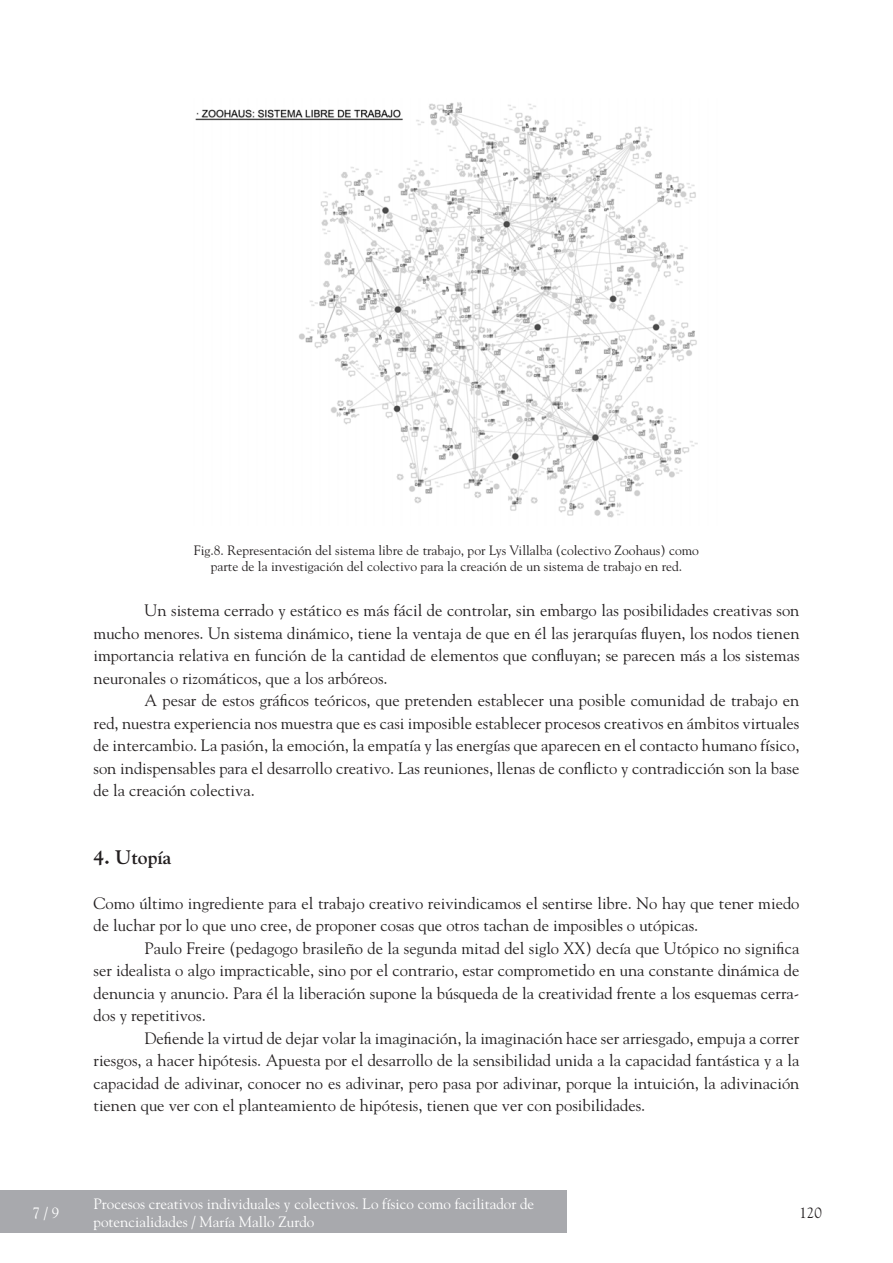
<style>
.page{position:relative;width:893px;height:1263px;background:#fff}
.page>*{position:absolute;margin:0;border:0;box-sizing:border-box;transform-origin:0 0}
.Título{font:700 19.5px "Goudy";color:#231f20}
.Base{font:16.5px/22.5px "Goudy";color:#231f20;text-align:justify}
.Base_-_inicio{font:16.5px/22.5px "Goudy";color:#231f20}
.Base-2{font:15px/18px "Goudy";color:#fff}
.Base-3{font:15px "Goudy";color:#231f20}
.Pie_de_foto{font:13.5px/16.2px "Goudy";color:#231f20;text-align:center}
</style>
<div class="page">
<div style="left:0;top:1191px;width:567px;height:42px;background:#a8a9ad"></div>
<img style="left:195px;top:102px;width:503px;height:416px">
<p class="Pie_de_foto" style="left:194px;top:542px;width:507px">Fig.8. Representación del sistema libre de trabajo, por Lys Villalba (colectivo Zoohaus) como parte de la investigación del colectivo para la creación de un sistema de trabajo en red.</p>
<p class="Base" style="left:94px;top:599px;width:707px;text-indent:51px">Un sistema cerrado y estático es más fácil de controlar, sin embargo las posibilidades creativas son mucho menores. Un sistema dinámico, tiene la ventaja de que en él las jerarquías fluyen, los nodos tienen importancia relativa en función de la cantidad de elementos que confluyan; se parecen más a los sistemas neuronales o rizomáticos, que a los arbóreos.</p>
<p class="Base" style="left:94px;top:689px;width:707px;text-indent:51px">A pesar de estos gráficos teóricos, que pretenden establecer una posible comunidad de trabajo en red, nuestra experiencia nos muestra que es casi imposible establecer procesos creativos en ámbitos virtuales de intercambio. La pasión, la emoción, la empatía y las energías que aparecen en el contacto humano físico, son indispensables para el desarrollo creativo. Las reuniones, llenas de conflicto y contradicción son la base de la creación colectiva.</p>
<p class="Título" style="left:94px;top:845px;width:79px">4. Utopía</p>
<p class="Base_-_inicio" style="left:94px;top:891px;width:707px">Como último ingrediente para el trabajo creativo reivindicamos el sentirse libre. No hay que tener miedo de luchar por lo que uno cree, de proponer cosas que otros tachan de imposibles o utópicas.</p>
<p class="Base" style="left:94px;top:936px;width:707px;text-indent:51px">Paulo Freire (pedagogo brasileño de la segunda mitad del siglo XX) decía que Utópico no significa ser idealista o algo impracticable, sino por el contrario, estar comprometido en una constante dinámica de denuncia y anuncio. Para él la liberación supone la búsqueda de la creatividad frente a los esquemas cerra&shy;dos y repetitivos.</p>
<p class="Base" style="left:94px;top:1026px;width:707px;text-indent:51px">Defiende la virtud de dejar volar la imaginación, la imaginación hace ser arriesgado, empuja a correr riesgos, a hacer hipótesis. Apuesta por el desarrollo de la sensibilidad unida a la capacidad fantástica y a la capacidad de adivinar, conocer no es adivinar, pero pasa por adivinar, porque la intuición, la adivinación tienen que ver con el planteamiento de hipótesis, tienen que ver con posibilidades.</p>
<p class="Base-2" style="left:94px;top:1194px;width:442px">Procesos creativos individuales y colectivos. Lo físico como facilitador de potencialidades / María Mallo Zurdo</p>
<p class="Base-2" style="left:33px;top:1203px;width:28px">7 / 9</p>
<p class="Base-3" style="left:799px;top:1203px;width:24px">120</p>
</div>
